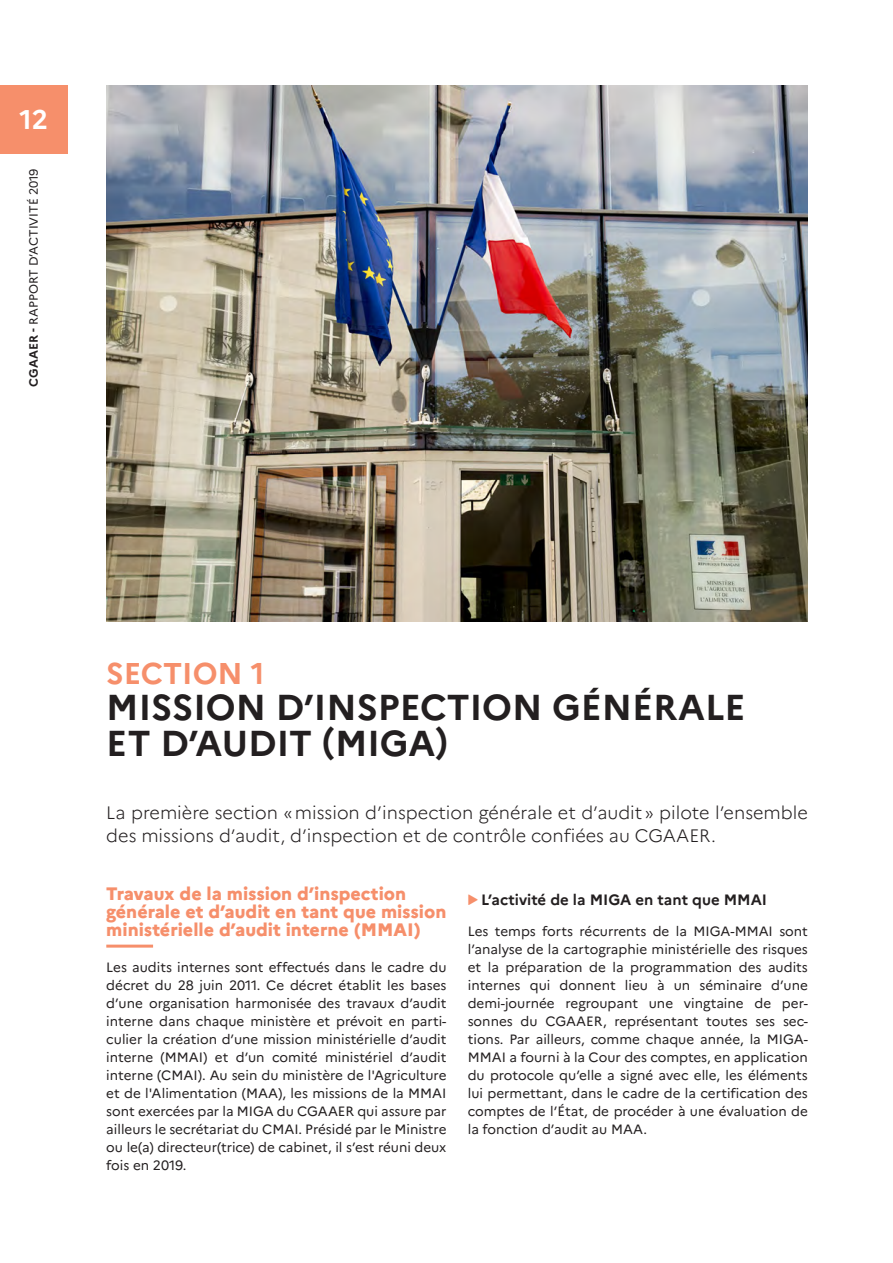
<style>
.page{position:relative;width:893px;height:1263px;background:#fff}
.page>*{position:absolute;margin:0;border:0;box-sizing:border-box;transform-origin:0 0}
._01_Grand_titre_part{font:700 36px/36px "Marianne";color:#231f20}
._00_Section_1__2__3{font:700 30px "Marianne";color:#f68f6b}
.t1{font:700 27px "Marianne";color:#fff}
._02_chapo{font:300 18px/22.5px "Marianne";color:#231f20}
._03_Inter_Rose{font:800 18px/18px "Marianne";color:#f68f6b}
.t2{font:700 15px "Marianne";color:#231f20}
._07_TEXTE_COURANT{font:13.5px/18px "Marianne";color:#231f20;text-align:justify}
.t3{font:12px "Marianne";color:#231f20}
.s1{font-weight:700}
</style>
<div class="page">
<div style="left:0;top:85px;width:68px;height:68px;background:#f68f6b"></div>
<hr style="left:106px;top:945px;width:47px;height:3px;background:#f68f6b">
<img style="left:106px;top:85px;width:702px;height:536px">
<h3 class="t1" style="left:19px;top:103px;width:30px">12</h3>
<p class="t3" style="left:26px;top:387px;width:220px;rotate:-90deg"><span class="s1">CGAAER -</span> RAPPORT D’ACTIVITÉ 2019</p>
<p class="_00_Section_1__2__3" style="left:106px;top:655px;width:160px">SECTION 1</p>
<p class="_01_Grand_titre_part" style="left:106px;top:689px;width:641px">MISSION D’INSPECTION GÉNÉRALE<br>ET D’AUDIT (MIGA)</p>
<p class="_02_chapo" style="left:106px;top:801px;width:703px">La première section «mission d’inspection générale et d’audit» pilote l’ensemble des missions d’audit, d’inspection et de contrôle confiées au CGAAER.</p>
<p class="_03_Inter_Rose" style="left:106px;top:885px;width:342px">Travaux de la mission d’inspection générale et d’audit en tant que mission ministérielle d’audit interne (MMAI)</p>
<p class="_07_TEXTE_COURANT" style="left:106px;top:958px;width:342px">Les audits internes sont effectués dans le cadre du décret du 28 juin 2011. Ce décret établit les bases d’une organisation harmonisée des travaux d’audit interne dans chaque ministère et prévoit en parti&shy;culier la création d’une mission ministérielle d’audit interne (MMAI) et d’un comité ministériel d’audit interne (CMAI). Au sein du ministère de l'Agriculture et de l'Alimentation (MAA), les missions de la MMAI sont exercées par la MIGA du CGAAER qui assure par ailleurs le secrétariat du CMAI. Présidé par le Ministre ou le(a) directeur(trice) de cabinet, il s’est réuni deux fois en 2019.</p>
<p class="t2" style="left:481px;top:890px;width:288px">L’activité de la MIGA en tant que MMAI</p>
<p class="_07_TEXTE_COURANT" style="left:468px;top:922px;width:342px">Les temps forts récurrents de la MIGA-MMAI sont l’analyse de la cartographie ministérielle des risques et la préparation de la programmation des audits internes qui donnent lieu à un séminaire d’une demi-journée regroupant une vingtaine de per&shy;sonnes du CGAAER, représentant toutes ses sec&shy;tions. Par ailleurs, comme chaque année, la MIGA-MMAI a fourni à la Cour des comptes, en application du protocole qu’elle a signé avec elle, les éléments lui permettant, dans le cadre de la certification des comptes de l’État, de procéder à une évaluation de la fonction d’audit au MAA.</p>
</div>
